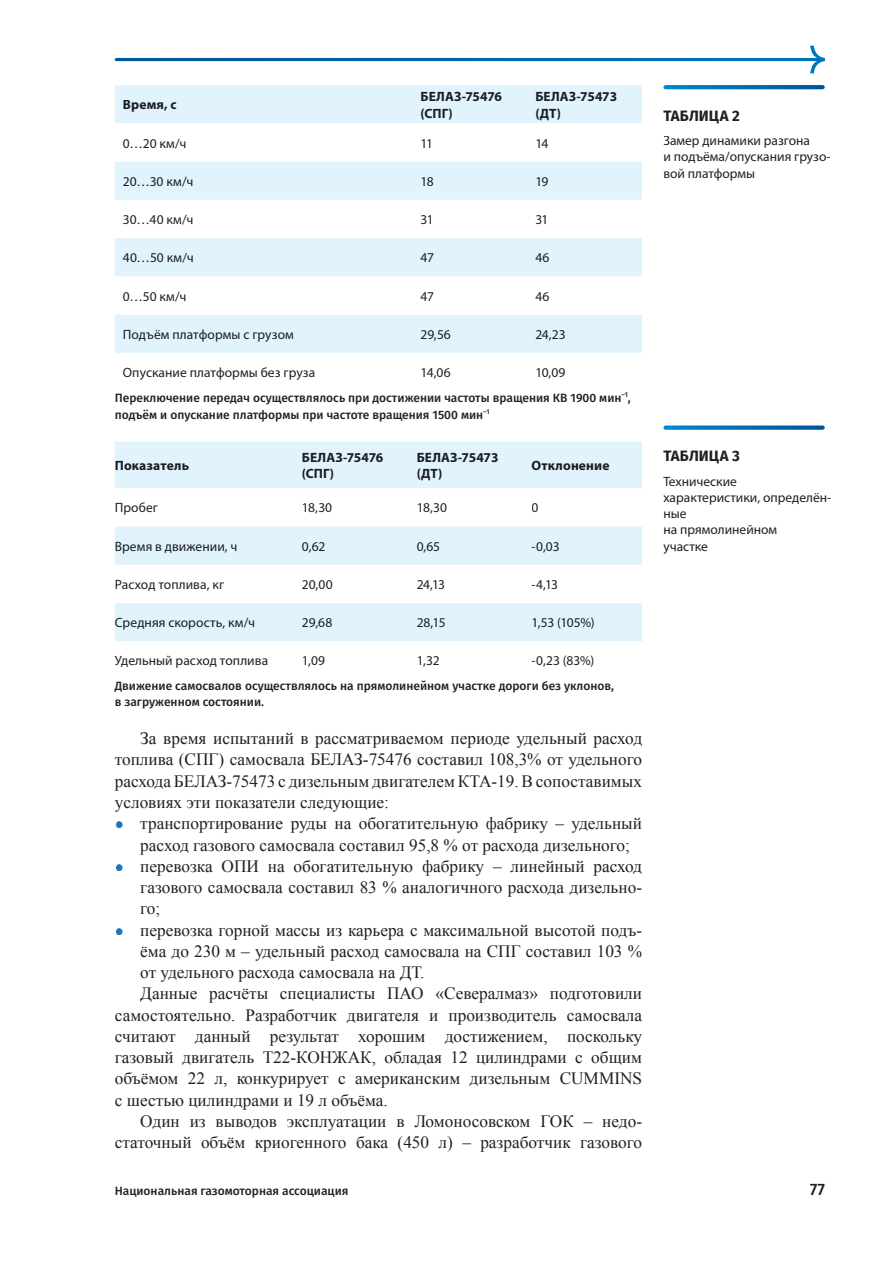
<style>
.page{position:relative;width:893px;height:1263px;background:#fff}
.page>*{position:absolute;margin:0;border:0;box-sizing:border-box;transform-origin:0 0}
.t1{font:17.25px/21.3px "Times New Roman";color:#231f20;text-align:justify}
.t2{font:500 16.5px "Fira Sans";color:#231f20}
.t3{font:700 15px "Fira Sans";letter-spacing:.01em;color:#231f20}
.t4{font:13.5px/16.2px "Myriad Pro";color:#231f20}
.t5{font:13.5px "Myriad Pro";color:#1a1d21}
.t6{font:700 13.5px/16.5px "Myriad Pro";letter-spacing:.01em;color:#1a1d21}
.t7{font:500 12px/16.5px "Fira Sans";color:#231f20}
.s1{font-family:"Georgia";font-size:15.3px;color:#1b75bc}
</style>
<div class="page">
<svg style="left:115px;top:46px;width:710px;height:27px"></svg>
<svg style="left:115px;top:441px;width:527px;height:200px;fill:#e1f4fd"></svg>
<div style="left:116px;top:461px;width:73px;height:9px;background:#e1f4fd"></div>
<div style="left:303px;top:452px;width:80px;height:10px;background:#e1f4fd"></div>
<div style="left:303px;top:469px;width:30px;height:11px;background:#e1f4fd"></div>
<div style="left:418px;top:452px;width:80px;height:10px;background:#e1f4fd"></div>
<div style="left:418px;top:469px;width:23px;height:11px;background:#e1f4fd"></div>
<div style="left:532px;top:461px;width:77px;height:9px;background:#e1f4fd"></div>
<div style="left:116px;top:541px;width:121px;height:12px;background:#e1f4fd"></div>
<div style="left:302px;top:542px;width:23px;height:10px;background:#e1f4fd"></div>
<div style="left:417px;top:542px;width:22px;height:10px;background:#e1f4fd"></div>
<div style="left:532px;top:542px;width:27px;height:10px;background:#e1f4fd"></div>
<div style="left:115px;top:618px;width:139px;height:12px;background:#e1f4fd"></div>
<div style="left:302px;top:618px;width:30px;height:11px;background:#e1f4fd"></div>
<div style="left:417px;top:618px;width:28px;height:11px;background:#e1f4fd"></div>
<div style="left:533px;top:618px;width:61px;height:11px;background:#e1f4fd"></div>
<svg style="left:115px;top:85px;width:527px;height:268px;fill:#e1f4fd"></svg>
<div style="left:124px;top:100px;width:52px;height:12px;background:#e1f4fd"></div>
<div style="left:421px;top:92px;width:81px;height:9px;background:#e1f4fd"></div>
<div style="left:421px;top:108px;width:31px;height:11px;background:#e1f4fd"></div>
<div style="left:536px;top:92px;width:81px;height:9px;background:#e1f4fd"></div>
<div style="left:536px;top:108px;width:24px;height:12px;background:#e1f4fd"></div>
<div style="left:124px;top:177px;width:68px;height:9px;background:#e1f4fd"></div>
<div style="left:422px;top:177px;width:11px;height:9px;background:#e1f4fd"></div>
<div style="left:537px;top:177px;width:11px;height:9px;background:#e1f4fd"></div>
<div style="left:123px;top:253px;width:70px;height:10px;background:#e1f4fd"></div>
<div style="left:421px;top:254px;width:12px;height:8px;background:#e1f4fd"></div>
<div style="left:536px;top:253px;width:13px;height:9px;background:#e1f4fd"></div>
<div style="left:124px;top:329px;width:169px;height:13px;background:#e1f4fd"></div>
<div style="left:421px;top:330px;width:29px;height:11px;background:#e1f4fd"></div>
<div style="left:536px;top:330px;width:29px;height:11px;background:#e1f4fd"></div>
<svg style="left:665px;top:85px;width:158px;height:4px"></svg>
<svg style="left:665px;top:425px;width:158px;height:5px"></svg>
<p class="t6" style="left:123px;top:98px;width:55px">Время, с</p>
<p class="t6" style="left:421px;top:90px;width:83px">БЕЛАЗ-75476 (СПГ)</p>
<p class="t6" style="left:535px;top:90px;width:83px">БЕЛАЗ-75473 (ДТ)</p>
<p class="t4" style="left:123px;top:136px;width:65px">0…20 км/ч</p>
<p class="t4" style="left:421px;top:136px;width:14px">11</p>
<p class="t4" style="left:535px;top:136px;width:15px">14</p>
<p class="t5" style="left:123px;top:176px;width:72px">20…30 км/ч</p>
<p class="t5" style="left:421px;top:176px;width:15px">18</p>
<p class="t5" style="left:535px;top:176px;width:15px">19</p>
<p class="t4" style="left:123px;top:213px;width:72px">30…40 км/ч</p>
<p class="t4" style="left:421px;top:213px;width:15px">31</p>
<p class="t4" style="left:535px;top:213px;width:15px">31</p>
<p class="t5" style="left:123px;top:253px;width:72px">40…50 км/ч</p>
<p class="t5" style="left:421px;top:253px;width:15px">47</p>
<p class="t5" style="left:535px;top:253px;width:16px">46</p>
<p class="t4" style="left:123px;top:289px;width:65px">0…50 км/ч</p>
<p class="t4" style="left:421px;top:289px;width:15px">47</p>
<p class="t4" style="left:535px;top:289px;width:16px">46</p>
<p class="t5" style="left:123px;top:329px;width:173px">Подъём платформы с грузом</p>
<p class="t5" style="left:421px;top:329px;width:32px">29,56</p>
<p class="t5" style="left:535px;top:329px;width:32px">24,23</p>
<p class="t4" style="left:123px;top:366px;width:194px">Опускание платформы без груза</p>
<p class="t4" style="left:421px;top:366px;width:32px">14,06</p>
<p class="t4" style="left:535px;top:366px;width:32px">10,09</p>
<p class="t7" style="left:115px;top:391px;width:517px">Переключение передач осуществлялось при достижении частоты вращения КВ 1900 мин<sup>–1</sup>, подъём и опускание платформы при частоте вращения 1500 мин<sup>–1</sup></p>
<p class="t6" style="left:115px;top:458px;width:76px">Показатель</p>
<p class="t6" style="left:302px;top:450px;width:83px">БЕЛАЗ-75476 (СПГ)</p>
<p class="t6" style="left:417px;top:450px;width:83px">БЕЛАЗ-75473 (ДТ)</p>
<p class="t6" style="left:531px;top:458px;width:79px">Отклонение</p>
<p class="t4" style="left:115px;top:501px;width:45px">Пробег</p>
<p class="t4" style="left:302px;top:501px;width:32px">18,30</p>
<p class="t4" style="left:417px;top:501px;width:32px">18,30</p>
<p class="t4" style="left:531px;top:501px;width:8px">0</p>
<p class="t5" style="left:115px;top:541px;width:124px">Время в движении, ч</p>
<p class="t5" style="left:302px;top:541px;width:25px">0,62</p>
<p class="t5" style="left:417px;top:541px;width:25px">0,65</p>
<p class="t5" style="left:531px;top:541px;width:30px">-0,03</p>
<p class="t4" style="left:115px;top:578px;width:111px">Расход топлива, кг</p>
<p class="t4" style="left:302px;top:578px;width:32px">20,00</p>
<p class="t4" style="left:417px;top:578px;width:30px">24,13</p>
<p class="t4" style="left:531px;top:578px;width:28px">-4,13</p>
<p class="t5" style="left:115px;top:618px;width:142px">Средняя скорость, км/ч</p>
<p class="t5" style="left:302px;top:618px;width:32px">29,68</p>
<p class="t5" style="left:417px;top:618px;width:30px">28,15</p>
<p class="t5" style="left:531px;top:618px;width:65px">1,53 (105%)</p>
<p class="t4" style="left:115px;top:654px;width:155px">Удельный расход топлива</p>
<p class="t4" style="left:302px;top:654px;width:25px">1,09</p>
<p class="t4" style="left:417px;top:654px;width:24px">1,32</p>
<p class="t4" style="left:531px;top:654px;width:64px">-0,23 (83%)</p>
<p class="t7" style="left:115px;top:678px;width:501px">Движение самосвалов осуществлялось на прямолинейном участке дороги без уклонов, в загруженном состоянии.</p>
<p class="t1" style="left:115px;top:728px;width:529px;text-indent:26px">За время испытаний в рассматриваемом периоде удельный расход топлива (СПГ) самосвала БЕЛАЗ-75476 составил 108,3% от удельного расхода БЕЛАЗ-75473 с дизельным двигателем КТА-19. В сопоставимых условиях эти показатели следующие:</p>
<p class="t1" style="left:140px;top:813px;width:503px;text-indent:-26px"><span class="s1">●</span> транспортирование руды на обогатительную фабрику – удельный расход газового самосвала составил 95,8 % от расхода дизельного;</p>
<p class="t1" style="left:140px;top:855px;width:503px;text-indent:-26px"><span class="s1">●</span> перевозка ОПИ на обогатительную фабрику – линейный расход газового самосвала составил 83 % аналогичного расхода дизельно&shy;го;</p>
<p class="t1" style="left:115px;top:919px;width:529px"><span class="s1">●</span> перевозка горной массы из карьера с максимальной высотой подъ-</p>
<p class="t1" style="left:140px;top:940px;width:503px">ёма до 230 м – удельный расход самосвала на СПГ составил 103 %</p>
<p class="t1" style="left:140px;top:961px;width:286px">от удельного расхода самосвала на ДТ.</p>
<p class="t1" style="left:140px;top:983px;width:503px">Данные расчёты специалисты ПАО «Севералмаз» подготовили</p>
<p class="t1" style="left:115px;top:1004px;width:529px">самостоятельно. Разработчик двигателя и производитель самосвала</p>
<p class="t1" style="left:115px;top:1025px;width:529px">считают данный результат хорошим достижением, поскольку</p>
<p class="t1" style="left:115px;top:1047px;width:529px">газовый двигатель Т22-КОНЖАК, обладая 12 цилиндрами с общим</p>
<p class="t1" style="left:115px;top:1068px;width:529px">объёмом 22 л, конкурирует с американским дизельным CUMMINS</p>
<p class="t1" style="left:115px;top:1089px;width:274px">с шестью цилиндрами и 19 л объёма.</p>
<p class="t1" style="left:140px;top:1110px;width:503px">Один из выводов эксплуатации в Ломоносовском ГОК – недо-</p>
<p class="t1" style="left:115px;top:1132px;width:529px">статочный объём криогенного бака (450 л) – разработчик газового</p>
<p class="t3" style="left:663px;top:108px;width:78px">ТАБЛИЦА 2</p>
<p class="t4" style="left:663px;top:134px;width:169px">Замер динамики разгона<br>и подъёма/опускания грузо&shy;вой платформы</p>
<p class="t3" style="left:663px;top:448px;width:78px">ТАБЛИЦА 3</p>
<p class="t4" style="left:663px;top:474px;width:169px">Технические характеристики, определён&shy;ные<br>на прямолинейном<br>участке</p>
<p class="t7" style="left:115px;top:1183px;width:235px">Национальная газомоторная ассоциация</p>
<p class="t2" style="left:810px;top:1181px;width:17px">77</p>
</div>
